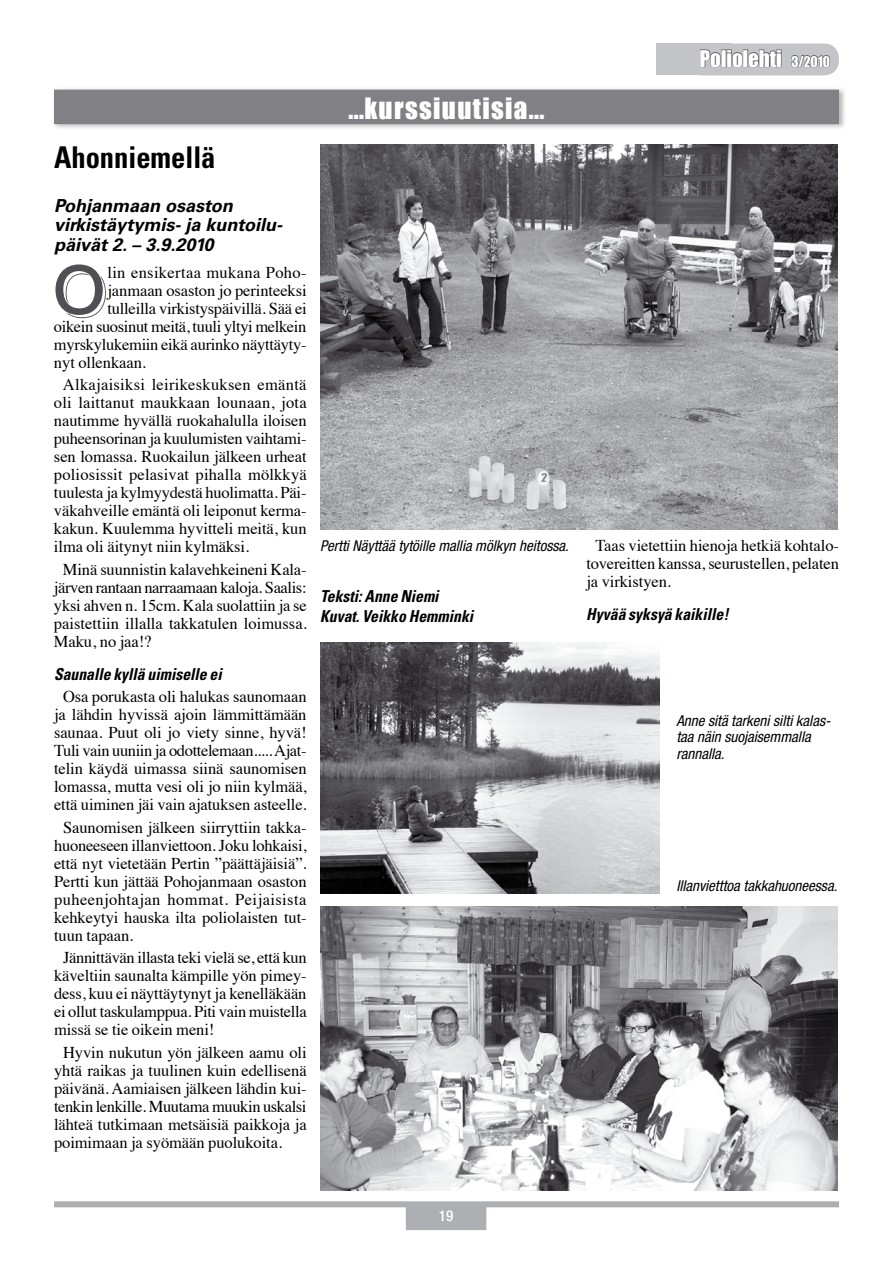
<style>
.page{position:relative;width:893px;height:1263px;background:#fff}
.page>*{position:absolute;margin:0;border:0;box-sizing:border-box;transform-origin:0 0}
.t1{font:67.5px "AG Old Face Shaded";color:#504f53}
.t2{font:700 condensed 30px "Univers";color:#000;scale:.95 1}
.t3{font:27px "Impact";letter-spacing:.05em;color:#fff}
.t4{font:21px "Impact";letter-spacing:-.005em;color:#fff}
.t5{font:italic 700 18px/19.5px "Univers";color:#000}
.t6{font:16.5px/18px "Times";letter-spacing:-.005em;color:#000;text-align:justify}
.t7{font:italic 700 condensed 16.5px/19.5px "Univers";color:#000;scale:.95 1}
.t8{font:16.5px "Times";letter-spacing:.02em;color:#000}
.t9{font:italic condensed 15px/16.5px "Helvetica Neue";color:#000}
.t10{font:500 condensed 15px "Helvetica Neue";color:#fff}
.s1{font-size:13.5px}
</style>
<div class="page">
<div style="left:54px;top:1201px;width:785px;height:6px;background:#aeafb2"></div>
<div style="left:406px;top:1206px;width:80px;height:24px;background:#aeafb2"></div>
<div style="left:656px;top:44px;width:75px;height:31px;background:#c3c5c8"></div>
<div style="left:687px;top:43px;width:152px;height:32px;background:#c3c5c8;border-radius:15px"></div>
<svg style="left:700px;top:49px;width:21px;height:19px"></svg>
<div style="left:721px;top:50px;width:5px;height:17px;border:1px solid #504f53"></div>
<svg style="left:727px;top:49px;width:54px;height:19px"></svg>
<div style="left:776px;top:53px;width:5px;height:14px;border:1px solid #504f53"></div>
<svg style="left:791px;top:55px;width:39px;height:13px"></svg>
<div style="left:52px;top:86px;width:795px;height:45px;background:#000;opacity:.3"></div>
<div style="left:54px;top:90px;width:785px;height:34px;background:#818084"></div>
<img style="left:320px;top:144px;width:517px;height:386px">
<img style="left:320px;top:642px;width:340px;height:252px">
<img style="left:320px;top:907px;width:517px;height:284px">
<h2 class="t2" style="left:54px;top:139px;width:172px">Ahonniemellä</h2>
<p class="t5" style="left:54px;top:196px;width:228px">Pohjanmaan osaston virkistäytymis- ja kuntoilu&shy;päivät 2. – 3.9.2010</p>
<h1 class="t1" style="left:54px;top:248px;width:55px">O</h1>
<p class="t8" style="left:107px;top:257px;width:201px">lin ensikertaa mukana Poho-</p>
<p class="t6" style="left:107px;top:280px;width:201px">janmaan osaston jo perinteeksi</p>
<p class="t6" style="left:107px;top:298px;width:201px">tulleilla virkistyspäivillä. Sää ei</p>
<p class="t6" style="left:54px;top:316px;width:254px">oikein suosinut meitä, tuuli yltyi melkein</p>
<p class="t6" style="left:54px;top:334px;width:254px">myrskylukemiin eikä aurinko näyttäyty-</p>
<p class="t6" style="left:54px;top:352px;width:94px">nyt ollenkaan.</p>
<p class="t6" style="left:54px;top:374px;width:254px;text-indent:9px">Alkajaisiksi leirikeskuksen emäntä oli laittanut maukkaan lounaan, jota nautimme hyvällä ruokahalulla iloisen puheensorinan ja kuulumisten vaihtami&shy;sen lomassa. Ruokailun jälkeen urheat poliosissit pelasivat pihalla mölkkyä tuulesta ja kylmyydestä huolimatta. Päi&shy;väkahveille emäntä oli leiponut kerma&shy;kakun. Kuulemma hyvitteli meitä, kun ilma oli äitynyt niin kylmäksi.</p>
<p class="t6" style="left:54px;top:559px;width:254px;text-indent:9px">Minä suunnistin kalavehkeineni Kala&shy;järven rantaan narraamaan kaloja. Saalis: yksi ahven n. 15cm. Kala suolattiin ja se paistettiin illalla takkatulen loimussa.<br>Maku, no jaa!?</p>
<p class="t7" style="left:54px;top:664px;width:178px">Saunalle kyllä uimiselle ei</p>
<p class="t6" style="left:54px;top:686px;width:254px;text-align:center">Osa porukasta oli halukas saunomaan ja lähdin hyvissä ajoin lämmittämään saunaa. Puut oli jo viety sinne, hyvä!<br>Tuli vain uuniin ja odottelemaan..... Ajat&shy;telin käydä uimassa siinä saunomisen lomassa, mutta vesi oli jo niin kylmää, että uiminen jäi vain ajatuksen asteelle.</p>
<p class="t6" style="left:54px;top:817px;width:254px;text-indent:9px">Saunomisen jälkeen siirryttiin takka&shy;huoneeseen illanviettoon. Joku lohkaisi, että nyt vietetään Pertin ”päättäjäisiä”.<br>Pertti kun jättää Pohojanmaan osaston puheenjohtajan hommat. Peijaisista kehkeytyi hauska ilta poliolaisten tut&shy;tuun tapaan.</p>
<p class="t6" style="left:54px;top:947px;width:254px;text-indent:9px">Jännittävän illasta teki vielä se, että kun käveltiin saunalta kämpille yön pimey&shy;dess, kuu ei näyttäytynyt ja kenelläkään ei ollut taskulamppua. Piti vain muistella missä se tie oikein meni!</p>
<p class="t6" style="left:54px;top:1042px;width:254px;text-indent:9px">Hyvin nukutun yön jälkeen aamu oli yhtä raikas ja tuulinen kuin edellisenä päivänä. Aamiaisen jälkeen lähdin kui&shy;tenkin lenkille. Muutama muukin uskalsi lähteä tutkimaan metsäisiä paikkoja ja poimimaan ja syömään puolukoita.</p>
<h3 class="t3" style="left:349px;top:87px;width:197px">...kurssiuutisia...</h3>
<p class="t9" style="left:320px;top:537px;width:250px">Pertti Näyttää tytöille mallia mölkyn heitossa.</p>
<p class="t7" style="left:320px;top:586px;width:163px">Teksti: Anne Niemi<br>Kuvat. Veikko Hemminki</p>
<p class="t4" style="left:700px;top:42px;width:132px">Poliolehti <span class="s1">3/2010</span></p>
<p class="t6" style="left:586px;top:535px;width:254px;text-indent:9px">Taas vietettiin hienoja hetkiä kohtalo&shy;tovereitten kanssa, seurustellen, pelaten ja virkistyen.</p>
<p class="t7" style="left:586px;top:605px;width:151px">Hyvää syksyä kaikille!</p>
<p class="t9" style="left:676px;top:712px;width:156px">Anne sitä tarkeni silti kalas&shy;taa näin suojaisemmalla rannalla.</p>
<p class="t9" style="left:676px;top:877px;width:162px">Illanvietttoa takkahuoneessa.</p>
<p class="t10" style="left:439px;top:1207px;width:16px">19</p>
</div>
